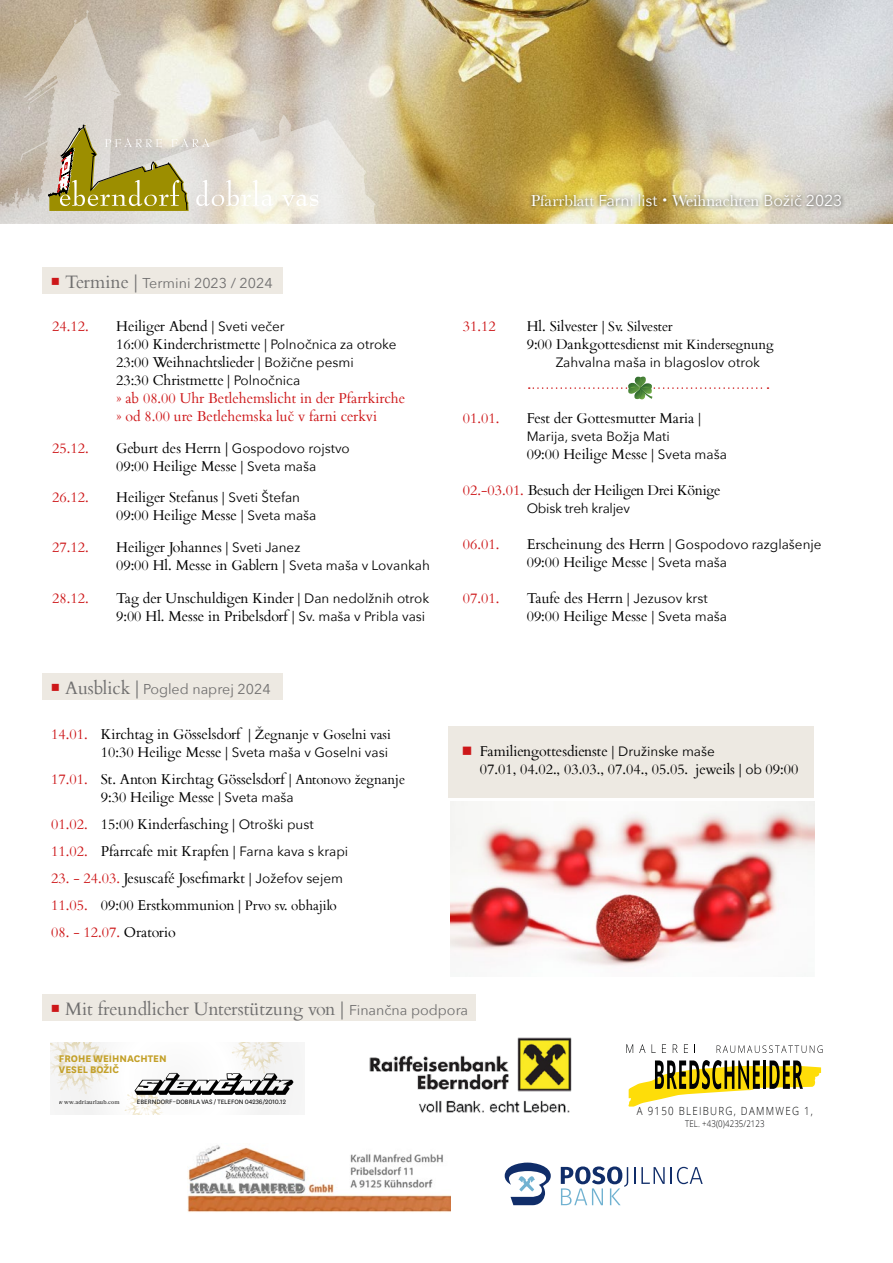
<style>
.page{position:relative;width:893px;height:1263px;background:#fff}
.page>*{position:absolute;margin:0;border:0;box-sizing:border-box;transform-origin:0 0}
.t1{font:18px "Cardo";color:#706f6f}
.t2{font:16.5px "Baskerville";color:#fff}
.t3{font:14.25px/18px "Cardo";color:#000}
.t4{font:14.25px/18px "Cardo";color:#cd1719}
.t5{font:14.25px "Avenir Next";color:#706f6f}
.t6{font:14.25px "Cardo";letter-spacing:-.02em;color:#000}
.t7{font:13.5px "Avenir Next";color:#000}
.t8{font:13.5px "Avenir Next";letter-spacing:-.02em;color:#000}
.t9{font:700 11.25px/11.2px "National";color:#c3a028}
.t10{font:300 11.25px "Open Sans";letter-spacing:.13em;color:#010203;scale:.86 1}
.t11{font:300 9.15px "Open Sans";letter-spacing:.01em;color:#010203;scale:.86 1}
.t12{font:7.35px "National";color:#000}
.t13{font:500 5.55px "Glosa";letter-spacing:.025em;color:#000}
.s1{color:#cd1719}
.s2{font-family:"Cardo";font-size:18px}
.s3{font-size:18px}
.s4{color:#000}
.s5{font-family:"Avenir Next";font-size:13.5px;color:#000}
.s6{font-family:"Cardo";font-size:14.25px}
.s7{font-size:14.25px}
.s8{font-family:"Avenir Next";font-size:13.5px}
.s9{font-size:13.5px}
.s10{font-family:"Avenir Next";font-size:15.75px}
.s11{font-family:"Avenir Next"}
.s12{font-family:"Avenir Next";font-size:14.25px}
</style>
<div class="page">
<img style="left:0;top:0;width:893px;height:224px">
<svg style="left:0;top:10px;width:379px;height:214px;background:#d6cdbf"></svg>
<svg style="left:48px;top:125px;width:226px;height:86px;background:#cac399"></svg>
<svg style="left:282px;top:194px;width:36px;height:13px"></svg>
<div style="left:528px;top:190px;width:318px;height:21px;background:#000;opacity:.75"></div>
<div style="left:43px;top:673px;width:240px;height:27px;background:#ede9e2"></div>
<div style="left:43px;top:267px;width:240px;height:27px;background:#ede9e2"></div>
<div style="left:43px;top:994px;width:433px;height:27px;background:#ede9e2"></div>
<svg style="left:529px;top:376px;width:239px;height:24px"></svg>
<svg style="left:61px;top:1043px;width:233px;height:72px"></svg>
<svg style="left:232px;top:1043px;width:53px;height:30px"></svg>
<svg style="left:124px;top:1086px;width:42px;height:29px"></svg>
<svg style="left:50px;top:1043px;width:62px;height:51px"></svg>
<img style="left:135px;top:1073px;width:36px;height:22px">
<svg style="left:626px;top:1044px;width:7px;height:9px"></svg>
<svg style="left:639px;top:1044px;width:6px;height:9px"></svg>
<svg style="left:652px;top:1044px;width:4px;height:9px"></svg>
<svg style="left:662px;top:1044px;width:4px;height:9px"></svg>
<svg style="left:673px;top:1044px;width:5px;height:9px"></svg>
<svg style="left:684px;top:1044px;width:4px;height:9px"></svg>
<svg style="left:717px;top:1045px;width:106px;height:8px"></svg>
<svg style="left:628px;top:1060px;width:193px;height:46px"></svg>
<img style="left:188px;top:1145px;width:262px;height:67px">
<img style="left:369px;top:1037px;width:203px;height:76px">
<svg style="left:505px;top:1162px;width:46px;height:43px"></svg>
<svg style="left:634px;top:1167px;width:1px;height:17px"></svg>
<svg style="left:641px;top:1167px;width:24px;height:17px"></svg>
<svg style="left:671px;top:1167px;width:32px;height:17px"></svg>
<svg style="left:561px;top:1166px;width:67px;height:39px"></svg>
<div style="left:449px;top:726px;width:365px;height:71px;background:#ede9e2"></div>
<img style="left:450px;top:802px;width:364px;height:164px">
<p class="t5" style="left:50px;top:271px;width:224px"><span class="s1">○</span> <span class="s2">Termine</span> <span class="s3">|</span> Termini 2023 / 2024</p>
<p class="t4" style="left:52px;top:317px;width:38px">24.12.</p>
<p class="t4" style="left:116px;top:317px;width:291px"><span class="s4">Heiliger Abend</span> <span class="s5">| Sveti večer<br></span><span class="s4">16:00 Kinderchristmette</span> <span class="s5">| Polnočnica za otroke </span><span class="s4">23:00 Weihnachtslieder</span> <span class="s5">| Božične pesmi<br></span><span class="s4">23:30 Christmette</span> <span class="s5">| Polnočnica<br></span>» ab 08.00 Uhr Betlehemslicht in der Pfarrkirche » od 8.00 ure Betlehemska luč v farni cerkvi</p>
<p class="t4" style="left:52px;top:438px;width:38px">25.12.</p>
<p class="t7" style="left:116px;top:437px;width:235px"><span class="s6">Geburt des Herrn</span> <span class="s7">|</span> Gospodovo rojstvo</p>
<p class="t3" style="left:116px;top:456px;width:202px">09:00 Heilige Messe <span class="s8">| Sveta maša</span></p>
<p class="t4" style="left:52px;top:488px;width:38px">26.12.</p>
<p class="t3" style="left:116px;top:488px;width:202px">Heiliger Stefanus <span class="s8">| Sveti Štefan<br></span>09:00 Heilige Messe <span class="s8">| Sveta maša</span></p>
<p class="t4" style="left:52px;top:537px;width:38px">27.12.</p>
<p class="t3" style="left:116px;top:537px;width:315px">Heiliger Johannes <span class="s8">| Sveti Janez<br></span>09:00 Hl. Messe in Gablern <span class="s8">| Sveta maša v Lovankah</span></p>
<p class="t4" style="left:52px;top:588px;width:38px">28.12.</p>
<p class="t3" style="left:116px;top:588px;width:315px">Tag der Unschuldigen Kinder <span class="s8">| Dan nedolžnih otrok<br></span>9:00 Hl. Messe in Pribelsdorf <span class="s8">| Sv. maša v Pribla vasi</span></p>
<p class="t5" style="left:50px;top:677px;width:222px"><span class="s1">○</span> <span class="s2">Ausblick</span> <span class="s3">|</span> Pogled naprej 2024</p>
<p class="t3" style="left:51px;top:724px;width:341px"><span class="s1">14.01.</span> Kirchtag in Gösselsdorf <span class="s8">|</span> <span class="s9">Žegnanje v Goselni vasi</span></p>
<p class="t7" style="left:101px;top:741px;width:289px"><span class="s6">10:30 Heilige Messe</span> | Sveta maša v Goselni vasi</p>
<p class="t3" style="left:101px;top:769px;width:306px;text-indent:-50px"><span class="s1">17.01.</span> St. Anton Kirchtag Gösselsdorf <span class="s8">|</span> <span class="s9">Antonovo žegnanje<br></span>9:30 Heilige Messe <span class="s8">| Sveta maša</span></p>
<p class="t3" style="left:51px;top:810px;width:298px;line-height:27px"><span class="s1">01.02.</span> 15:00 Kinderfasching <span class="s8">| Otroški pust<br></span><span class="s1">11.02.</span> Pfarrcafe mit Krapfen <span class="s8">| Farna kava s krapi</span></p>
<p class="t3" style="left:51px;top:864px;width:293px;line-height:27px"><span class="s1">23. - 24.03.</span> Jesuscafé Josefimarkt <span class="s8">| Jožefov sejem<br></span><span class="s1">11.05.</span> 09:00 Erstkommunion <span class="s8">|</span> <span class="s9">Prvo sv. obhajilo</span></p>
<p class="t4" style="left:51px;top:922px;width:126px">08. - 12.07. <span class="s4">Oratorio</span></p>
<p class="t2" style="left:531px;top:191px;width:313px">Pfarrblatt <span class="s10">Farni list</span> Weihnachten <span class="s10">Božič 2023</span></p>
<p class="t4" style="left:463px;top:317px;width:34px">31.12</p>
<p class="t3" style="left:527px;top:317px;width:249px">Hl. Silvester <span class="s8">|</span> <span class="s9">Sv. Silvester<br></span>9:00 Dankgottesdienst <span class="s9">mit Kindersegnung</span></p>
<p class="t7" style="left:556px;top:351px;width:206px">Zahvalna maša in blagoslov otrok</p>
<p class="t4" style="left:463px;top:408px;width:38px">01.01.</p>
<p class="t3" style="left:527px;top:408px;width:176px">Fest der Gottesmutter Maria <span class="s8">|</span></p>
<p class="t7" style="left:527px;top:425px;width:145px">Marija, sveta Božja Mati</p>
<p class="t3" style="left:527px;top:444px;width:202px">09:00 Heilige Messe <span class="s8">| Sveta maša</span></p>
<p class="t6" style="left:463px;top:478px;width:259px"><span class="s1">02.-03.01.</span> Besuch der Heiligen Drei Könige</p>
<p class="t8" style="left:527px;top:497px;width:105px">Obisk treh kraljev</p>
<p class="t4" style="left:463px;top:534px;width:38px">06.01.</p>
<p class="t7" style="left:527px;top:533px;width:296px"><span class="s6">Erscheinung des Herrn</span> | Gospodovo razglašenje</p>
<p class="t3" style="left:527px;top:552px;width:202px">09:00 Heilige Messe <span class="s8">| Sveta maša</span></p>
<p class="t4" style="left:463px;top:588px;width:38px">07.01.</p>
<p class="t3" style="left:527px;top:588px;width:202px">Taufe des Herrn <span class="s8">| Jezusov krst<br></span>09:00 Heilige Messe <span class="s8">| Sveta maša</span></p>
<p class="t3" style="left:480px;top:741px;width:320px;text-indent:-18px"><span class="s1">■</span> Familiengottesdienste <span class="s8">| Družinske maše<br></span>07.01, 04.02., 03.03., 07.04., 05.05. jeweils <span class="s8">| ob</span> 09:00</p>
<p class="t1" style="left:50px;top:995px;width:419px"><span class="s1">○</span> Mit freundlicher Unterstützung von <span class="s11">|</span> <span class="s12">Finančna podpora</span></p>
<p class="t9" style="left:59px;top:1052px;width:109px">FROHE WEIHNACHTEN<br>VESEL BOŽIČ</p>
<p class="t13" style="left:59px;top:1098px;width:62px">www.adriaurlaub.com</p>
<p class="t12" style="left:137px;top:1097px;width:150px">EBERNDORF–DOBRLA VAS / TELEFON 04236/2010.12</p>
<p class="t10" style="left:637px;top:1104px;width:206px">A 9150 BLEIBURG, DAMMWEG 1,</p>
<p class="t11" style="left:685px;top:1118px;width:94px">TEL. +43(0)4235/2123</p>
</div>
